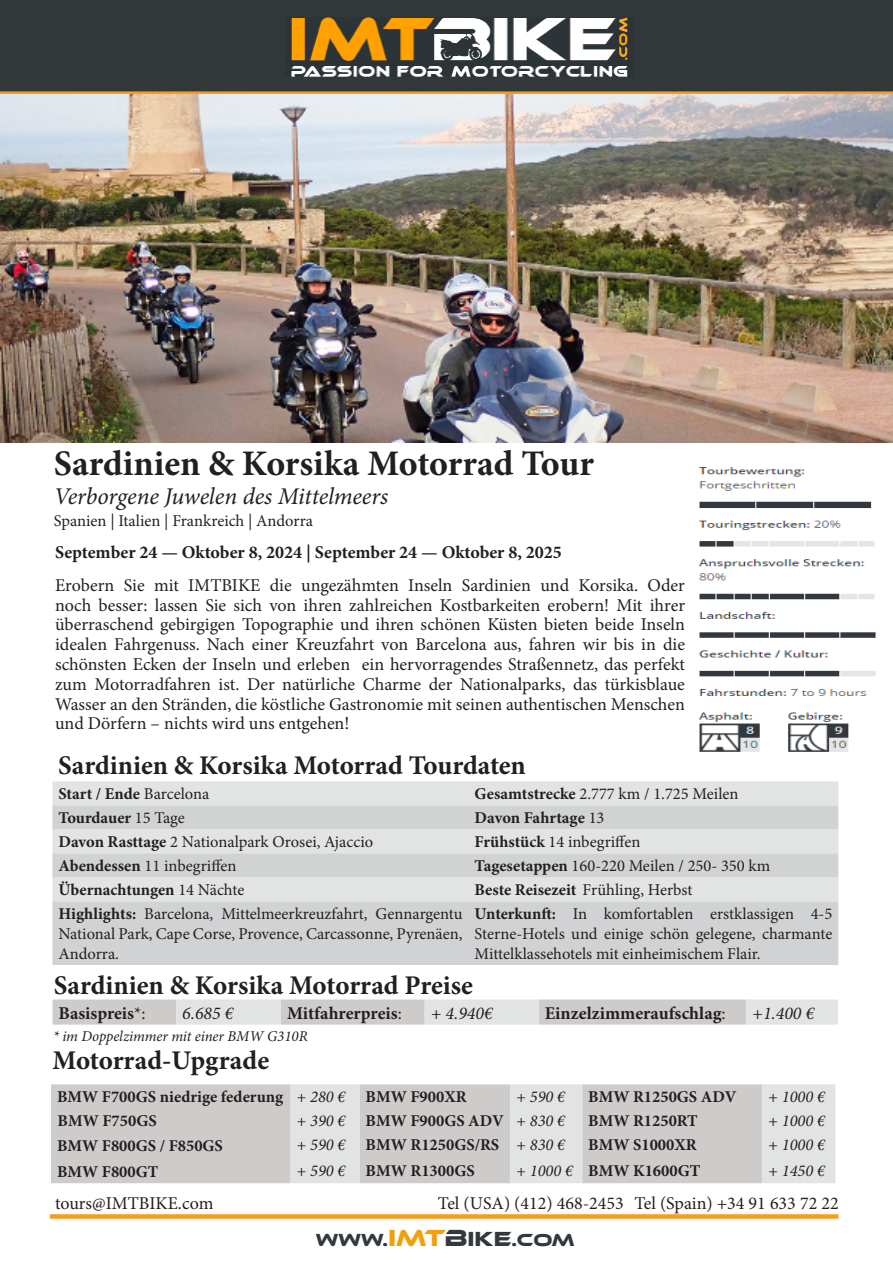
<style>
.page{position:relative;width:893px;height:1263px;background:#fff}
.page>*{position:absolute;margin:0;border:0;box-sizing:border-box;transform-origin:0 0}
.t1{font:700 36px "Minion Pro";color:#231f20}
.t2{font:700 27px "Minion Pro";letter-spacing:-.005em;color:#231f20}
.t3{font:italic 24px "Minion Pro";letter-spacing:-.005em;color:#231f20}
.t4{font:18px/19.8px "Minion Pro";color:#231f20;text-align:justify}
.t5{font:700 18px "Minion Pro";color:#231f20}
.t6{font:italic 18px "Minion Pro";color:#231f20}
.t7{font:18px "Ethnocentric Rg";color:#33383e}
.t8{font:16.5px/19.8px "Minion Pro";color:#231f20;text-align:justify}
.t9{font:700 16.5px "Minion Pro";color:#231f20}
.t10{font:italic 16.5px "Minion Pro";color:#231f20}
.t11{font:italic 15px "Minion Pro";color:#231f20}
.s1{font-weight:400}
.s2{font-weight:700}
.s3{font-size:24px;color:#f0a00b}
.s4{font-size:24px}
.s5{font-size:21px}
</style>
<div class="page">
<div style="left:0;top:0;width:892px;height:94px;background:#32373a"></div>
<hr style="left:0;top:91px;width:893px;height:3px;background:#f49d20">
<div style="left:50px;top:1214px;width:788px;height:5px;background:#f49d20"></div>
<svg style="left:53px;top:999px;width:785px;height:25px;background:#d6d5d4"></svg>
<img style="left:286px;top:18px;width:347px;height:58px">
<div style="left:52px;top:781px;width:786px;height:72px;background:#e2e3e3"></div>
<div style="left:52px;top:805px;width:786px;height:24px;background:#d1d2d4"></div>
<svg style="left:52px;top:853px;width:786px;height:112px;background:#d4d5d7"></svg>
<img style="left:698px;top:467px;width:178px;height:285px">
<img style="left:0;top:94px;width:892px;height:349px">
<div style="left:51px;top:1084px;width:240px;height:99px;background:#ceccca"></div>
<svg style="left:291px;top:1084px;width:544px;height:99px;background:#d6d5d4"></svg>
<p class="t1" style="left:54px;top:442px;width:542px">Sardinien &amp; Korsika Motorrad Tour</p>
<p class="t3" style="left:54px;top:480px;width:336px">Verborgene Juwelen des Mittelmeers</p>
<p class="t8" style="left:54px;top:511px;width:261px">Spanien | Italien | Frankreich | Andorra</p>
<p class="t5" style="left:55px;top:541px;width:508px">September 24 — Oktober 8, 2024 | September 24 — Oktober 8, 2025</p>
<p class="t4" style="left:55px;top:575px;width:631px">Erobern Sie mit IMTBIKE die ungezähmten Inseln Sardinien und Korsika. Oder noch besser: lassen Sie sich von ihren zahlreichen Kostbarkeiten erobern! Mit ihrer überraschend gebirgigen Topographie und ihren schönen Küsten bieten beide Inseln idealen Fahrgenuss. Nach einer Kreuzfahrt von Barcelona aus, fahren wir bis in die schönsten Ecken der Inseln und erleben ein hervorragendes Straßennetz, das perfekt zum Motorradfahren ist. Der natürliche Charme der Nationalparks, das türkisblaue Wasser an den Stränden, die köstliche Gastronomie mit seinen authentischen Menschen und Dörfern – nichts wird uns entgehen!</p>
<p class="t2" style="left:58px;top:749px;width:469px">Sardinien &amp; Korsika Motorrad Tourdaten</p>
<p class="t9" style="left:58px;top:784px;width:152px">Start / Ende <span class="s1">Barcelona</span></p>
<p class="t8" style="left:475px;top:784px;width:265px"><span class="s2">Gesamtstrecke</span> 2.777 km / 1.725 Meilen</p>
<p class="t9" style="left:58px;top:808px;width:128px">Tourdauer <span class="s1">15 Tage</span></p>
<p class="t9" style="left:475px;top:808px;width:131px">Davon Fahrtage <span class="s1">13</span></p>
<p class="t8" style="left:58px;top:832px;width:316px"><span class="s2">Davon Rasttage</span> 2 Nationalpark Orosei, Ajaccio</p>
<p class="t8" style="left:475px;top:832px;width:167px"><span class="s2">Frühstück</span> 14 inbegriffen</p>
<p class="t8" style="left:58px;top:856px;width:180px"><span class="s2">Abendessen</span> 11 inbegriffen</p>
<p class="t8" style="left:475px;top:856px;width:297px"><span class="s2">Tagesetappen</span> 160-220 Meilen / 250- 350 km</p>
<p class="t9" style="left:58px;top:880px;width:187px">Übernachtungen <span class="s1">14 Nächte</span></p>
<p class="t8" style="left:475px;top:880px;width:220px"><span class="s2">Beste Reisezeit</span> Frühling, Herbst</p>
<p class="t8" style="left:58px;top:904px;width:406px"><span class="s2">Highlights:</span> Barcelona, Mittelmeerkreuzfahrt, Gennargentu National Park, Cape Corse, Provence, Carcassonne, Pyrenäen, Andorra.</p>
<p class="t8" style="left:475px;top:904px;width:359px"><span class="s2">Unterkunft:</span> In komfortablen erstklassigen 4-5<br>Sterne-Hotels und einige schön gelegene, charmante Mittelklassehotels mit einheimischem Flair.</p>
<p class="t2" style="left:54px;top:969px;width:421px">Sardinien &amp; Korsika Motorrad Preise</p>
<p class="t5" style="left:59px;top:1002px;width:88px">Basispreis<span class="s1">*:</span></p>
<p class="t6" style="left:182px;top:1000px;width:53px">6.685 €</p>
<p class="t5" style="left:287px;top:1002px;width:116px">Mitfahrerpreis<span class="s1">:</span></p>
<p class="t6" style="left:431px;top:1000px;width:64px">+ 4.940€</p>
<p class="t5" style="left:545px;top:1002px;width:182px">Einzelzimmeraufschlag<span class="s1">:</span></p>
<p class="t6" style="left:752px;top:1000px;width:64px">+1.400 €</p>
<p class="t11" style="left:53px;top:1026px;width:256px">* im Doppelzimmer mit einer BMW G310R</p>
<p class="t2" style="left:53px;top:1044px;width:218px">Motorrad-Upgrade</p>
<p class="t9" style="left:57px;top:1087px;width:228px">BMW F700GS niedrige federung</p>
<p class="t10" style="left:297px;top:1086px;width:50px">+ 280 €</p>
<p class="t9" style="left:366px;top:1087px;width:103px">BMW F900XR</p>
<p class="t10" style="left:516px;top:1086px;width:50px">+ 590 €</p>
<p class="t9" style="left:588px;top:1087px;width:150px">BMW R1250GS ADV</p>
<p class="t10" style="left:768px;top:1086px;width:58px">+ 1000 €</p>
<p class="t9" style="left:58px;top:1111px;width:101px">BMW F750GS</p>
<p class="t10" style="left:297px;top:1110px;width:50px">+ 390 €</p>
<p class="t9" style="left:366px;top:1111px;width:140px">BMW F900GS ADV</p>
<p class="t10" style="left:516px;top:1110px;width:50px">+ 830 €</p>
<p class="t9" style="left:588px;top:1111px;width:111px">BMW R1250RT</p>
<p class="t10" style="left:768px;top:1110px;width:58px">+ 1000 €</p>
<p class="t9" style="left:57px;top:1136px;width:167px">BMW F800GS / F850GS</p>
<p class="t10" style="left:297px;top:1134px;width:50px">+ 590 €</p>
<p class="t9" style="left:366px;top:1135px;width:135px">BMW R1250GS/RS</p>
<p class="t10" style="left:516px;top:1134px;width:50px">+ 830 €</p>
<p class="t9" style="left:588px;top:1135px;width:110px">BMW S1000XR</p>
<p class="t10" style="left:768px;top:1134px;width:58px">+ 1000 €</p>
<p class="t9" style="left:57px;top:1161px;width:103px">BMW F800GT</p>
<p class="t10" style="left:297px;top:1159px;width:50px">+ 590 €</p>
<p class="t9" style="left:366px;top:1161px;width:111px">BMW R1300GS</p>
<p class="t10" style="left:516px;top:1159px;width:58px">+ 1000 €</p>
<p class="t9" style="left:588px;top:1161px;width:114px">BMW K1600GT</p>
<p class="t10" style="left:768px;top:1159px;width:58px">+ 1450 €</p>
<p class="t4" style="left:55px;top:1193px;width:160px">tours@IMTBIKE.com</p>
<p class="t4" style="left:438px;top:1193px;width:187px">Tel (USA) (412) 468-2453</p>
<p class="t4" style="left:634px;top:1193px;width:206px">Tel (Spain) +34 91 633 72 22</p>
<p class="t7" style="left:316px;top:1229px;width:260px">WWW.<span class="s3">IMT</span><span class="s4">B</span><span class="s5">IKE</span>.COM</p>
</div>
